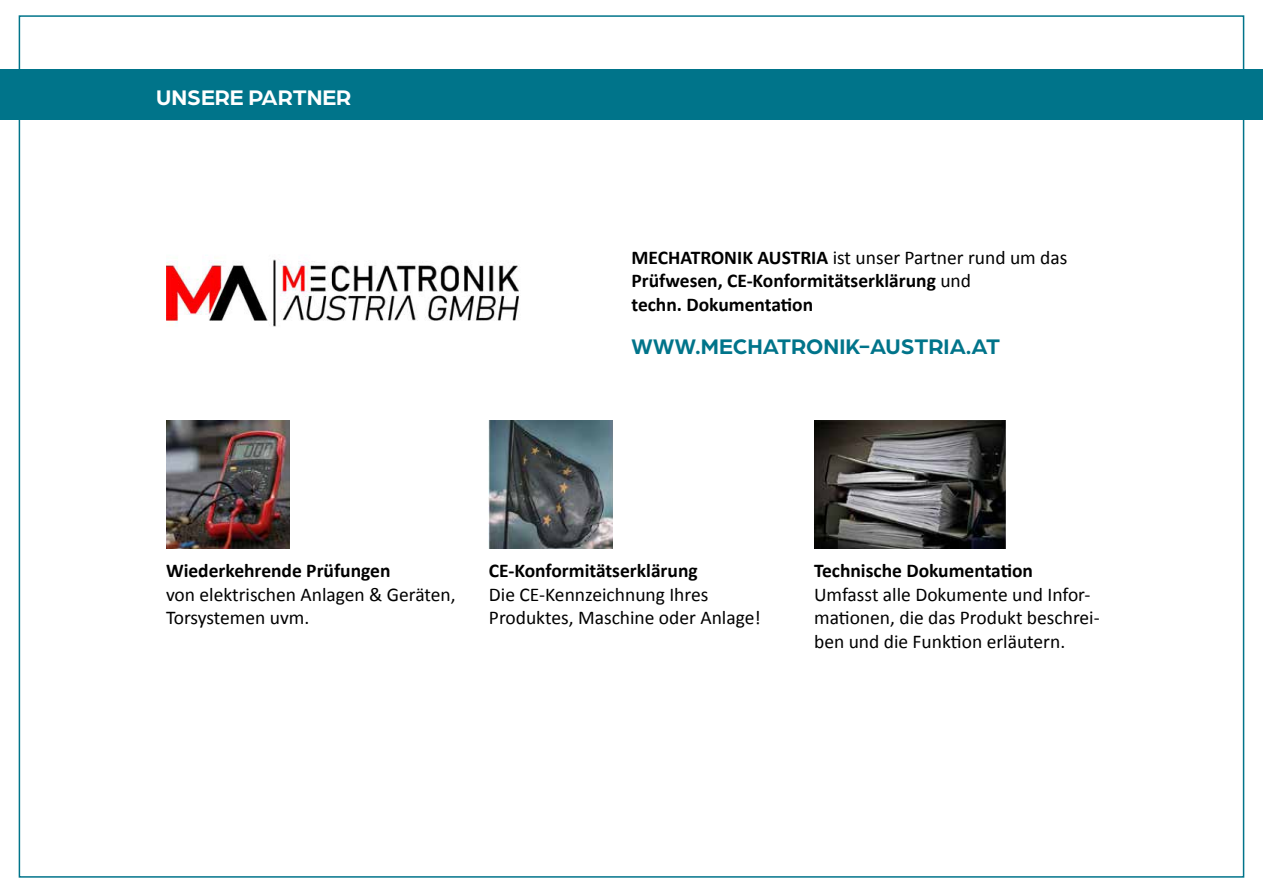
<style>
.page{position:relative;width:1263px;height:893px;background:#fff}
.page>*{position:absolute;margin:0;border:0;box-sizing:border-box;transform-origin:0 0}
.t1{font:700 22.5px "Arboria";color:#00748a}
.t2{font:700 22.5px "Arboria";color:#fff}
.t3{font:19.5px/23.4px "Calibri";color:#000}
.t4{font:700 19.5px/23.4px "Calibri";color:#000}
.s1{font-weight:400}
</style>
<div class="page">
<div style="left:0;top:69px;width:1263px;height:51px;background:#00748a"></div>
<img style="left:166px;top:258px;width:353px;height:69px">
<img style="left:166px;top:420px;width:124px;height:129px">
<img style="left:489px;top:420px;width:124px;height:129px">
<img style="left:814px;top:420px;width:191px;height:129px">
<p class="t2" style="left:156px;top:82px;width:196px">UNSERE PARTNER</p>
<p class="t4" style="left:631px;top:246px;width:437px">MECHATRONIK AUSTRIA <span class="s1">ist unser Partner rund um das<br></span>Prüfwesen, CE-Konformitätserklärung <span class="s1">und<br></span>techn. Dokumentation</p>
<p class="t1" style="left:631px;top:331px;width:370px">WWW.MECHATRONIK-AUSTRIA.AT</p>
<p class="t4" style="left:166px;top:559px;width:226px">Wiederkehrende Prüfungen</p>
<p class="t3" style="left:166px;top:583px;width:291px">von elektrischen Anlagen &amp; Geräten,<br>Torsystemen uvm.</p>
<p class="t4" style="left:489px;top:559px;width:210px">CE-Konformitätserklärung</p>
<p class="t3" style="left:489px;top:583px;width:273px">Die CE-Kennzeichnung Ihres<br>Produktes, Maschine oder Anlage!</p>
<p class="t4" style="left:814px;top:559px;width:221px">Technische Dokumentation</p>
<p class="t3" style="left:814px;top:583px;width:287px">Umfasst alle Dokumente und Infor&shy;mationen, die das Produkt beschrei&shy;ben und die Funktion erläutern.</p>
</div>
